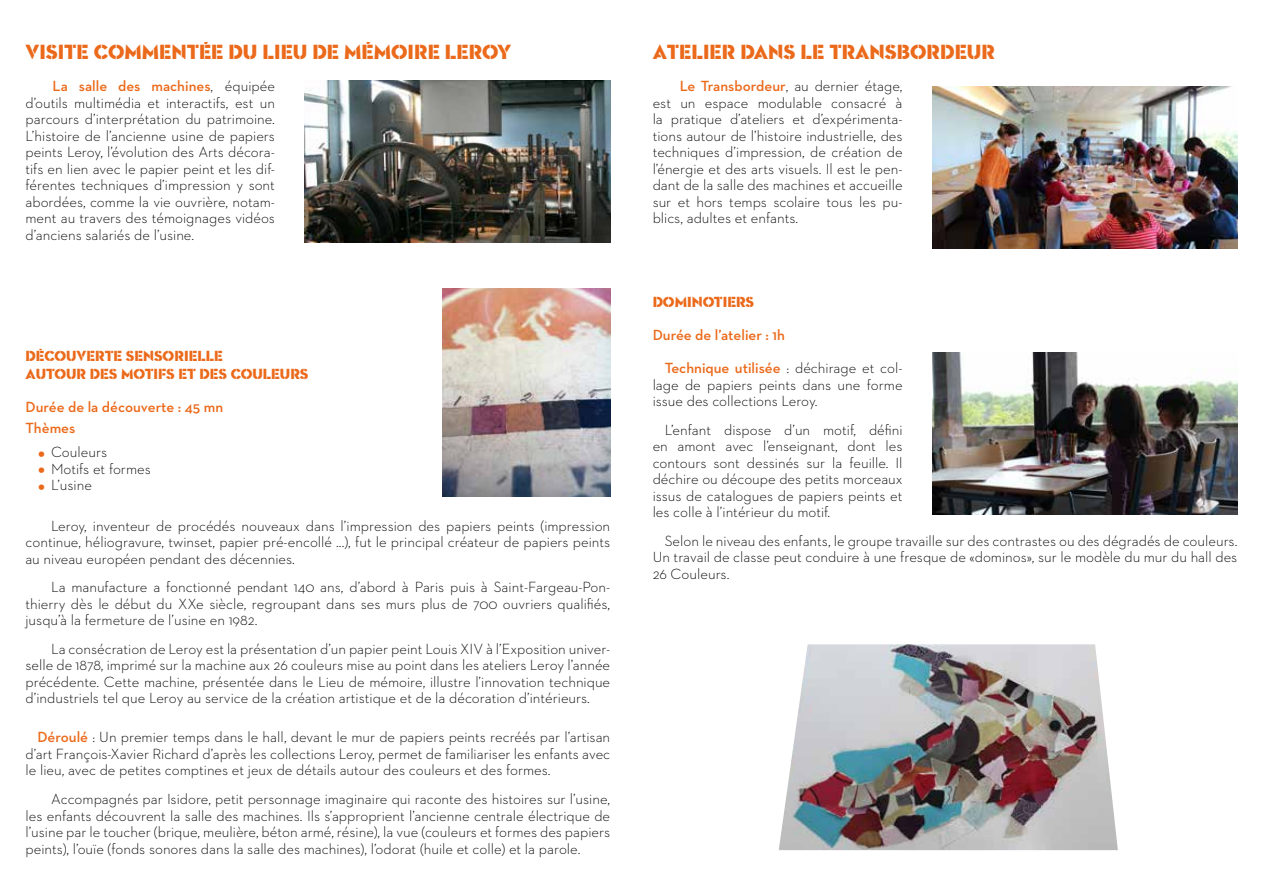
<style>
.page{position:relative;width:1263px;height:893px;background:#fff}
.page>*{position:absolute;margin:0;border:0;box-sizing:border-box;transform-origin:0 0}
.t1{font:21px "Neutraface 2 Stencil";color:#eb691a}
.t2{font:300 15px/16.5px "Neutraface 2 Text";color:#000;text-align:justify}
.t3{font:15px/18px "Neutraface 2 Stencil";color:#eb691a}
.t4{font:600 15px/21px "Neutraface 2 Text";color:#eb691a}
.s1{font-weight:600;color:#eb691a}
.s2{font-family:"Verdana";font-weight:400;color:#eb691a}
</style>
<div class="page">
<img style="left:779px;top:644px;width:339px;height:206px">
<img style="left:305px;top:81px;width:305px;height:161px">
<img style="left:932px;top:87px;width:305px;height:161px">
<img style="left:932px;top:353px;width:305px;height:161px">
<img style="left:443px;top:288px;width:167px;height:209px">
<h1 class="t1" style="left:26px;top:42px;width:487px">VISITE COMMENTÉE DU LIEU DE MÉMOIRE LEROY</h1>
<p class="t2" style="left:26px;top:78px;width:251px;text-indent:27px"><span class="s1">La salle des machines</span>, équipée d’outils multimédia et interactifs, est un parcours d’interprétation du patrimoine.<br>L’histoire de l’ancienne usine de papiers peints Leroy, l’évolution des Arts décora&shy;tifs en lien avec le papier peint et les dif&shy;férentes techniques d’impression y sont abordées, comme la vie ouvrière, notam&shy;ment au travers des témoignages vidéos d’anciens salariés de l’usine.</p>
<p class="t3" style="left:26px;top:348px;width:284px">DÉCOUVERTE SENSORIELLE<br>AUTOUR DES MOTIFS ET DES COULEURS</p>
<p class="t4" style="left:26px;top:397px;width:199px">Durée de la découverte : 45 mn<br>Thèmes</p>
<p class="t2" style="left:38px;top:444px;width:71px"><span class="s2">•</span> Couleurs</p>
<p class="t2" style="left:38px;top:460px;width:115px"><span class="s2">•</span> Motifs et formes</p>
<p class="t2" style="left:38px;top:477px;width:56px"><span class="s2">•</span> L’usine</p>
<p class="t2" style="left:26px;top:517px;width:586px;text-indent:26px">Leroy, inventeur de procédés nouveaux dans l’impression des papiers peints (impression continue, héliogravure, twinset, papier pré-encollé ...), fut le principal créateur de papiers peints au niveau européen pendant des décennies.</p>
<p class="t2" style="left:26px;top:579px;width:586px;text-indent:26px">La manufacture a fonctionné pendant 140 ans, d’abord à Paris puis à Saint-Fargeau-Pon&shy;thierry dès le début du XXe siècle, regroupant dans ses murs plus de 700 ouvriers qualifiés, jusqu’à la fermeture de l’usine en 1982.</p>
<p class="t2" style="left:26px;top:640px;width:586px;text-indent:26px">La consécration de Leroy est la présentation d’un papier peint Louis XIV à l’Exposition univer&shy;selle de 1878, imprimé sur la machine aux 26 couleurs mise au point dans les ateliers Leroy l’année précédente. Cette machine, présentée dans le Lieu de mémoire, illustre l’innovation technique d’industriels tel que Leroy au service de la création artistique et de la décoration d’intérieurs.</p>
<p class="t2" style="left:26px;top:729px;width:586px;text-indent:12px"><span class="s1">Déroulé</span> : Un premier temps dans le hall, devant le mur de papiers peints recréés par l’artisan d’art François-Xavier Richard d’après les collections Leroy, permet de familiariser les enfants avec le lieu, avec de petites comptines et jeux de détails autour des couleurs et des formes.</p>
<p class="t2" style="left:26px;top:790px;width:586px;text-indent:26px">Accompagnés par Isidore, petit personnage imaginaire qui raconte des histoires sur l’usine, les enfants découvrent la salle des machines. Ils s’approprient l’ancienne centrale électrique de l’usine par le toucher (brique, meulière, béton armé, résine), la vue (couleurs et formes des papiers peints), l’ouïe (fonds sonores dans la salle des machines), l’odorat (huile et colle) et la parole.</p>
<h1 class="t1" style="left:653px;top:42px;width:344px">ATELIER DANS LE TRANSBORDEUR</h1>
<p class="t2" style="left:653px;top:78px;width:251px;text-indent:27px"><span class="s1">Le Transbordeur</span>, au dernier étage, est un espace modulable consacré à la pratique d’ateliers et d’expérimenta&shy;tions autour de l’histoire industrielle, des techniques d’impression, de création de l’énergie et des arts visuels. Il est le pen&shy;dant de la salle des machines et accueille sur et hors temps scolaire tous les pu&shy;blics, adultes et enfants.</p>
<p class="t3" style="left:653px;top:294px;width:103px">DOMINOTIERS</p>
<p class="t4" style="left:653px;top:325px;width:134px">Durée de l’atelier : 1h</p>
<p class="t2" style="left:653px;top:360px;width:251px;text-indent:12px"><span class="s1">Technique utilisée</span> : déchirage et col&shy;lage de papiers peints dans une forme issue des collections Leroy.</p>
<p class="t2" style="left:653px;top:421px;width:251px;text-indent:12px">L’enfant dispose d’un motif, défini en amont avec l’enseignant, dont les contours sont dessinés sur la feuille. Il déchire ou découpe des petits morceaux issus de catalogues de papiers peints et les colle à l’intérieur du motif.</p>
<p class="t2" style="left:653px;top:532px;width:586px;text-indent:12px">Selon le niveau des enfants, le groupe travaille sur des contrastes ou des dégradés de couleurs.<br>Un travail de classe peut conduire à une fresque de «dominos», sur le modèle du mur du hall des 26 Couleurs.</p>
</div>
